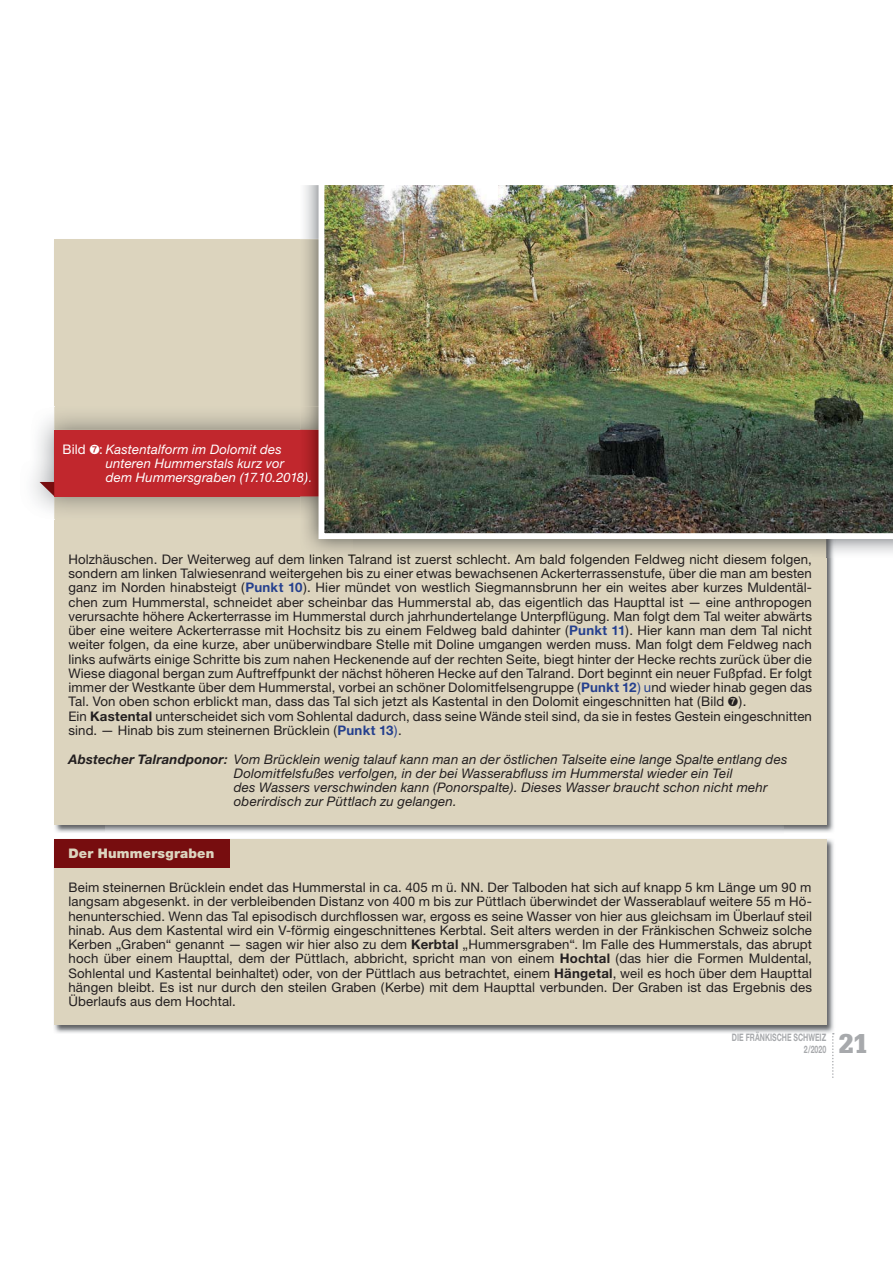
<style>
.page{position:relative;width:893px;height:1263px;background:#fff}
.page>*{position:absolute;margin:0;border:0;box-sizing:border-box;transform-origin:0 0}
.t1{font:900 26.55px "Glypha";color:#a7a9ac}
.t2{font:13.2px/14.2px "Helvetica Neue";letter-spacing:.01em;color:#231f20}
.t3{font:italic 13.2px/14.2px "Helvetica Neue";letter-spacing:.015em;color:#231f20}
.t4{font:13.2px "Helvetica Neue";letter-spacing:.01em;color:#17130d}
.t5{font:900 13.2px "Helvetica Neue";letter-spacing:.015em;color:#dcd4be}
.t6{font:italic 13.05px/14.1px "Helvetica Neue";letter-spacing:.015em;color:#fff}
.t7{font:700 10.35px/12.3px "Helvetica Neue CE";color:#a7a9ac;text-align:right;scale:.68 1}
.s1{font-style:normal;font-size:13.2px}
.s2{color:#fdfdfd}
.s3{color:#f7f7f8}
.s4{color:#e3e4e5}
.s5{color:#231f20}
.s6{font-weight:700;color:#25408e}
.s7{color:#25408e}
.s8{font-weight:700}
.s9{font-weight:500}
</style>
<div class="page">
<img style="left:54px;top:839px;width:780px;height:194px">
<div style="left:54px;top:839px;width:772px;height:185px;background:#dcd4be"></div>
<img style="left:54px;top:824px;width:51px;height:9px">
<img style="left:783px;top:557px;width:51px;height:276px">
<div style="left:54px;top:239px;width:772px;height:585px;background:#dcd4be"></div>
<svg style="left:832px;top:1033px;width:1px;height:45px"></svg>
<img style="left:32px;top:407px;width:283px;height:112px">
<div style="left:54px;top:430px;width:278px;height:66px;background:#c1272d"></div>
<svg style="left:40px;top:482px;width:14px;height:14px"></svg>
<img style="left:826px;top:542px;width:9px;height:15px">
<img style="left:300px;top:239px;width:15px;height:182px">
<svg style="left:301px;top:473px;width:10px;height:12px"></svg>
<img style="left:315px;top:185px;width:577px;height:357px">
<div style="left:54px;top:839px;width:175px;height:28px;background:#770d0f"></div>
<p class="t6" style="left:106px;top:444px;width:208px;text-indent:-43px"><span class="s1">Bild</span> •<span class="s1">:</span> Kastentalform im Dolomit des unteren Hummerstals kurz vor dem Hummersgraben (17.10.201<span class="s2">8</span><span class="s3">)</span><span class="s4">.</span></p>
<p class="t4" style="left:68px;top:554px;width:745px"><span class="s5">Holzhäuschen. Der Weiterweg auf de</span>m linken Talrand ist zuerst schlecht Am bald folgenden Feldweg nicht diesem folgen<span class="s5">,</span></p>
<p class="t2" style="left:68px;top:553px;width:745px;text-indent:438px">.<br>sondern am linken Talwiesenrand weitergehen bis zu einer etwas bewachsenen Ackerterrassenstufe, über die man am besten ganz im Norden hinabsteigt (<span class="s6">Punkt 10</span>). Hier mündet von westlich Siegmannsbrunn her ein weites aber kurzes Muldentäl&shy;chen zum Hummerstal, schneidet aber scheinbar das Hummerstal ab, das eigentlich das Haupttal ist — eine anthropogen verursachte höhere Ackerterrasse im Hummerstal durch jahrhundertelange Unterpflügung. Man folgt dem Tal weiter abwärts über eine weitere Ackerterrasse mit Hochsitz bis zu einem Feldweg bald dahinter (<span class="s6">Punkt 11</span>). Hier kann man dem Tal nicht weiter folgen, da eine kurze, aber unüberwindbare Stelle mit Doline umgangen werden muss. Man folgt dem Feldweg nach links aufwärts einige Schritte bis zum nahen Heckenende auf der rechten Seite, biegt hinter der Hecke rechts zurück über die Wiese diagonal bergan zum Auftreffpunkt der nächst höheren Hecke auf den Talrand. Dort beginnt ein neuer Fußpfad. Er folgt immer der Westkante über dem Hummerstal, vorbei an schöner Dolomitfelsengruppe (<span class="s6">Punkt 12</span><span class="s7">) u</span>nd wieder hinab gegen das Tal. Von oben schon erblickt man, dass das Tal sich jetzt als Kastental in den Dolomit eingeschnitten hat (Bild •).<br>Ein <span class="s8">Kastental</span> unterscheidet sich vom Sohlental dadurch, dass seine Wände steil sind, da sie in festes Gestein eingeschnitten sind. — Hinab bis zum steinernen Brücklein (<span class="s6">Punkt 13</span><span class="s7">)</span>.</p>
<p class="t3" style="left:234px;top:753px;width:555px;text-indent:-165px"><span class="s8">Abstecher Talrandponor</span><span class="s9">:</span> Vom Brücklein wenig talauf kann man an der östlichen Talseite eine lange Spalte entlang des Dolomitfelsfußes verfolgen, in der bei Wasserabfluss im Hummerstal wieder ein Teil<br>des Wassers verschwinden kann (Ponorspalte). Dieses Wasser braucht schon nicht mehr oberirdisch zur Püttlach zu gelangen.</p>
<p class="t5" style="left:68px;top:849px;width:147px">Der Hummersgraben</p>
<p class="t2" style="left:68px;top:846px;width:744px;line-height:28.5px;text-indent:-14px">Der Hummersgraben<br>Beim steinernen Brücklein endet das Hummerstal in ca. 405 m ü. NN. Der Talboden hat sich auf knapp 5 km Länge um 90 m</p>
<p class="t2" style="left:68px;top:896px;width:745px;text-align:justify">langsam abgesenkt. in der verbleibenden Distanz von 400 m bis zur Püttlach überwindet der Wasserablauf weitere 55 m Hö&shy;henunterschied. Wenn das Tal episodisch durchflossen war, ergoss es seine Wasser von hier aus gleichsam im Überlauf steil hinab. Aus dem Kastental wird ein V-förmig eingeschnittenes Kerbtal. Seit alters werden in der Fränkischen Schweiz solche Kerben „Graben“ genannt — sagen wir hier also zu dem <span class="s8">Kerbtal</span> „Hummersgraben“. Im Falle des Hummerstals, das abrupt hoch über einem Haupttal, dem der Püttlach, abbricht, spricht man von einem <span class="s8">Hochtal</span> (das hier die Formen Muldental, Sohlental und Kastental beinhaltet) oder, von der Püttlach aus betrachtet, einem <span class="s8">Hängetal</span>, weil es hoch über dem Haupttal hängen bleibt. Es ist nur durch den steilen Graben (Kerbe) mit dem Haupttal verbunden. Der Graben ist das Ergebnis des Überlaufs aus dem Hochtal.</p>
<p class="t7" style="left:732px;top:1031px;width:140px">DIE FRÄNKISCHE SCHWEIZ<br>2/2020</p>
<h1 class="t1" style="left:838px;top:1034px;width:30px">21</h1>
</div>
